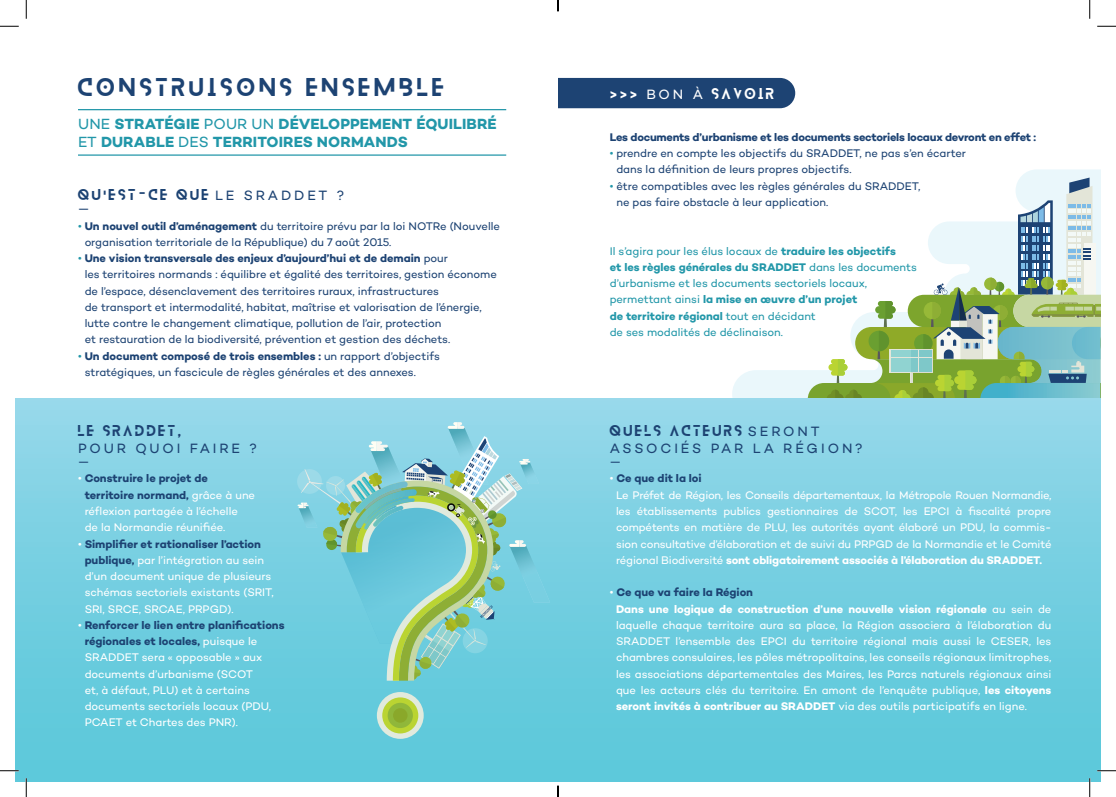
<style>
.page{position:relative;width:1116px;height:797px;background:#fff}
.page>*{position:absolute;margin:0;border:0;box-sizing:border-box;transform-origin:0 0}
.t1{font:22.5px "Blanka";letter-spacing:.2em;color:#1d4373}
.t2{font:700 15px/18.8px "Campton";letter-spacing:.01em;color:#2297a9}
.t3{font:13.75px "Blanka";letter-spacing:.2em;color:#1d4373}
.t4{font:13.75px "Campton";letter-spacing:.21em;color:#1d4373}
.t5{font:13.75px "Blanka";letter-spacing:.2em;color:#fff}
.t6{font:11.25px/16.2px "Campton";letter-spacing:-.01em;color:#fff}
.t7{font:11.25px/16.2px "Campton";letter-spacing:-.005em;color:#1d4373}
.t8{font:11.25px/16.2px "Campton";letter-spacing:-.005em;color:#2297a9}
.t9{font:700 11.25px "Campton";letter-spacing:-.025em;color:#1d4373}
.s1{font-weight:400}
.s2{font-family:"Campton";font-weight:700}
.s3{font-family:"Campton"}
.s4{color:#2297a9}
.s5{font-weight:700}
.s6{font-weight:700;color:#1d4373}
</style>
<div class="page">
<div style="left:519px;top:78px;width:276px;height:30px;background:#1d4373;border-radius:15px"></div>
<div style="left:16px;top:16px;width:542px;height:382px;background:#fff"></div>
<div style="left:732px;top:370px;width:75px;height:28px;background:#eaf7fb"></div>
<svg style="left:807px;top:169px;width:293px;height:229px"></svg>
<div style="left:16px;top:398px;width:1084px;height:383px;background:linear-gradient(to bottom,#94d7ea,#57c7d9)"></div>
<div style="left:377px;top:692px;width:47px;height:46px;background:#e1eadd;border-radius:50%"></div>
<div style="left:382px;top:697px;width:36px;height:36px;background:#bad432;border-radius:50%"></div>
<div style="left:387px;top:702px;width:26px;height:26px;background:#90b73a;border-radius:50%"></div>
<div style="left:393px;top:708px;width:14px;height:14px;background:#8aa82a;border-radius:50%"></div>
<svg style="left:297px;top:422px;width:253px;height:258px"></svg>
<hr style="left:78px;top:109px;width:428px;height:1px;background:#2297a9">
<hr style="left:78px;top:154px;width:428px;height:2px;background:#2297a9">
<svg style="left:0;top:25px;width:19px;height:2px"></svg>
<svg style="left:1097px;top:25px;width:18px;height:2px"></svg>
<svg style="left:0;top:770px;width:19px;height:1px"></svg>
<svg style="left:1097px;top:770px;width:18px;height:1px"></svg>
<svg style="left:25px;top:0;width:2px;height:19px"></svg>
<svg style="left:25px;top:778px;width:2px;height:19px"></svg>
<svg style="left:1089px;top:0;width:1px;height:19px"></svg>
<svg style="left:1088px;top:778px;width:2px;height:19px"></svg>
<svg style="left:557px;top:0;width:2px;height:11px"></svg>
<svg style="left:557px;top:785px;width:2px;height:12px"></svg>
<h1 class="t1" style="left:78px;top:75px;width:367px">CONSTRUISONS ENSEMBLE</h1>
<h2 class="t2" style="left:78px;top:114px;width:420px"><span class="s1">UNE</span> STRATÉGIE <span class="s1">POUR UN</span> DÉVELOPPEMENT ÉQUILIBRÉ<br><span class="s1">ET</span> DURABLE <span class="s1">DES</span> TERRITOIRES NORMANDS</h2>
<p class="t3" style="left:78px;top:187px;width:268px">QU<span class="s2">'</span>EST-CE QUE <span class="s3">LE SRADDET ?</span></p>
<p class="t7" style="left:78px;top:201px;width:13px">—</p>
<p class="t7" style="left:85px;top:217px;width:417px;text-indent:-7px"><span class="s4">•</span> <span class="s5">Un nouvel outil d’aménagement</span> du territoire prévu par la loi NOTRe (Nouvelle organisation territoriale de la République) du 7 août 2015.</p>
<p class="t7" style="left:85px;top:250px;width:414px;text-indent:-7px"><span class="s4">•</span> <span class="s5">Une vision transversale des enjeux d’aujourd’hui et de demain</span> pour<br>les territoires normands : équilibre et égalité des territoires, gestion économe de l’espace, désenclavement des territoires ruraux, infrastructures<br>de transport et intermodalité, habitat, maîtrise et valorisation de l’énergie, lutte contre le changement climatique, pollution de l’air, protection<br>et restauration de la biodiversité, prévention et gestion des déchets.</p>
<p class="t7" style="left:85px;top:347px;width:357px;text-indent:-7px"><span class="s4">•</span> <span class="s5">Un document composé de trois ensembles :</span> un rapport d’objectifs stratégiques, un fascicule de règles générales et des annexes.</p>
<p class="t3" style="left:78px;top:423px;width:105px">LE SRADDET<span class="s2">,</span></p>
<p class="t4" style="left:78px;top:439px;width:180px">POUR QUOI FAIRE ?</p>
<p class="t7" style="left:78px;top:454px;width:13px">—</p>
<p class="t6" style="left:85px;top:470px;width:172px;text-indent:-7px">• <span class="s6">Construire le projet de territoire normand,</span> grâce à une réflexion partagée à l’échelle<br>de la Normandie réunifiée.</p>
<p class="t6" style="left:85px;top:535px;width:191px;text-indent:-7px">• <span class="s6">Simplifier et rationaliser l’action publique,</span> par l’intégration au sein d’un document unique de plusieurs schémas sectoriels existants (SRIT, SRI, SRCE, SRCAE, PRPGD).</p>
<p class="t6" style="left:85px;top:616px;width:201px;text-indent:-7px">• <span class="s6">Renforcer le lien entre planifications régionales et locales,</span> puisque le<br>SRADDET sera « opposable » aux documents d’urbanisme (SCOT<br>et, à défaut, PLU) et à certains documents sectoriels locaux (PDU,<br>PCAET et Chartes des PNR).</p>
<p class="t5" style="left:609px;top:86px;width:166px"><span class="s2">&gt;&gt;&gt;</span> <span class="s3">BON À</span> SAVOIR</p>
<p class="t9" style="left:609px;top:130px;width:428px">Les documents d’urbanisme et les documents sectoriels locaux devront en effet :</p>
<p class="t7" style="left:616px;top:145px;width:351px;text-indent:-7px"><span class="s4">•</span> prendre en compte les objectifs du SRADDET, ne pas s’en écarter dans la définition de leurs propres objectifs.</p>
<p class="t7" style="left:616px;top:177px;width:305px;text-indent:-7px"><span class="s4">•</span> être compatibles avec les règles générales du SRADDET, ne pas faire obstacle à leur application.</p>
<p class="t8" style="left:609px;top:242px;width:308px">Il s’agira pour les élus locaux de <span class="s5">traduire les objectifs<br>et les règles générales du SRADDET</span> dans les documents d’urbanisme et les documents sectoriels locaux, permettant ainsi <span class="s5">la mise en œuvre d’un projet<br>de territoire régional</span> tout en décidant<br>de ses modalités de déclinaison.</p>
<p class="t3" style="left:609px;top:423px;width:211px">QUELS ACTEURS <span class="s3">SERONT</span></p>
<p class="t4" style="left:610px;top:439px;width:254px">ASSOCIÉS PAR LA RÉGION?</p>
<p class="t7" style="left:609px;top:454px;width:13px">—</p>
<p class="t6" style="left:616px;top:470px;width:437px;text-indent:-6px">• <span class="s6">Ce que dit la loi<br></span>Le Préfet de Région, les Conseils départementaux, la Métropole Rouen Normandie, les établissements publics gestionnaires de SCOT, les EPCI à fiscalité propre compétents en matière de PLU, les autorités ayant élaboré un PDU, la commis&shy;sion consultative d’élaboration et de suivi du PRPGD de la Normandie et le Comité régional Biodiversité <span class="s5">sont obligatoirement associés à l’élaboration du SRADDET.</span></p>
<p class="t6" style="left:616px;top:584px;width:437px;text-indent:-6px">• <span class="s6">Ce que va faire la Région<br></span><span class="s5">Dans une logique de construction d’une nouvelle vision régionale</span> au sein de laquelle chaque territoire aura sa place, la Région associera à l’élaboration du SRADDET l’ensemble des EPCI du territoire régional mais aussi le CESER, les chambres consulaires, les pôles métropolitains, les conseils régionaux limitrophes, les associations départementales des Maires, les Parcs naturels régionaux ainsi que les acteurs clés du territoire. En amont de l’enquête publique, <span class="s5">les citoyens seront invités à contribuer au SRADDET</span> via des outils participatifs en ligne.</p>
</div>
